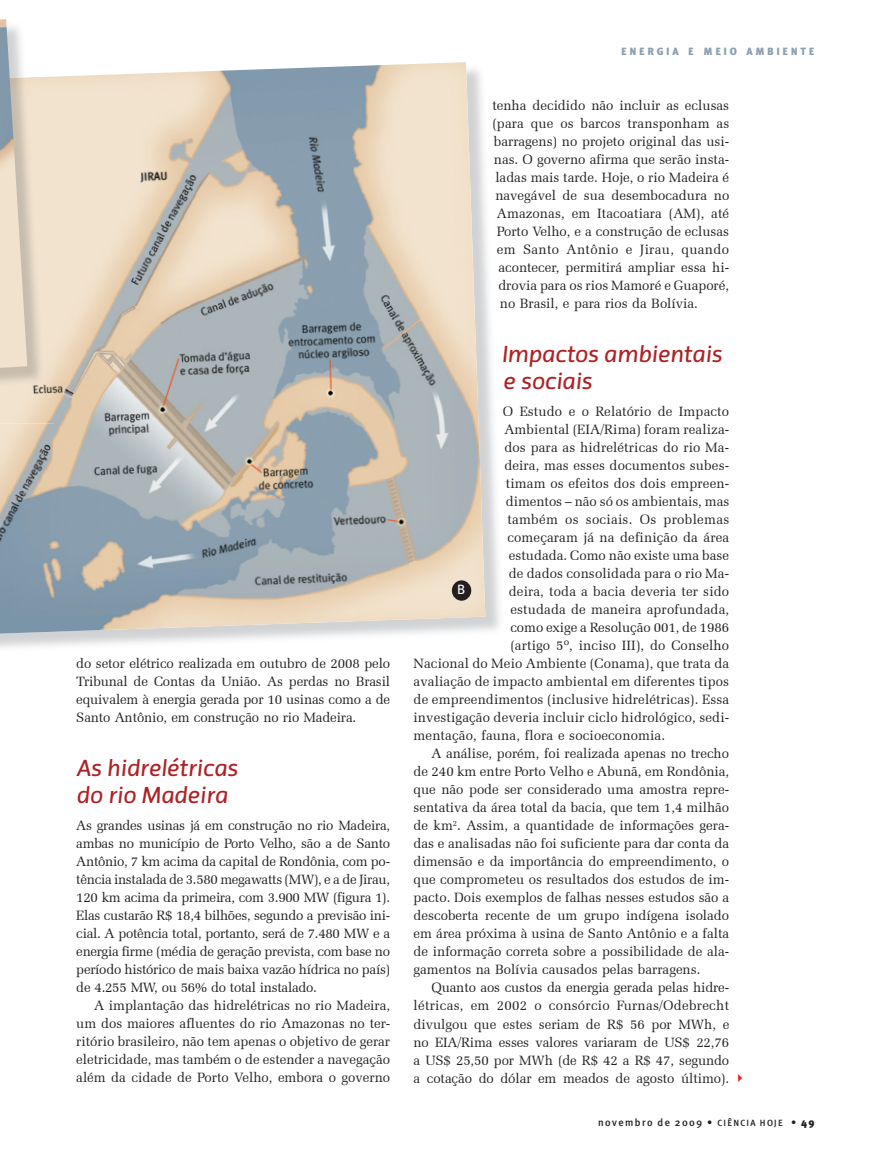
<style>
.page{position:relative;width:872px;height:1170px;background:#fff}
.page>*{position:absolute;margin:0;border:0;box-sizing:border-box;transform-origin:0 0}
.t1{font:24px/27px "Priva Two Italic Pro";letter-spacing:-.02em;color:#ae2226}
.t2{font:13.5px/18px "Zapf Elliptical 711 BT";color:#231f20;text-align:justify}
.t3{font:13.5px "Zapf Elliptical 711 BT";letter-spacing:.02em;color:#231f20}
.t4{font:13.5px "Zapf Elliptical 711 BT";letter-spacing:.025em;color:#231f20}
.t5{font:13.5px "Meta Plus";color:#fff}
.t6{font:500 10.5px "Meta Plus";letter-spacing:.135em;color:#231f20}
.t7{font:900 10.5px "Meta Plus";letter-spacing:.25em;color:#8ba0b1}
.s1{color:#ee1d23}
.s2{font-size:9px}
.s3{font-weight:900}
</style>
<div class="page">
<img style="left:0;top:62px;width:485px;height:571px">
<img style="left:27px;top:62px;width:27px;height:14px">
<img style="left:0;top:76px;width:54px;height:347px">
<img style="left:0;top:19px;width:27px;height:349px">
<div style="left:452px;top:580px;width:19px;height:20px;background:#231f20;border-radius:50%"></div>
<p class="t2" style="left:76px;top:654px;width:315px">do setor elétrico realizada em outubro de 2008 pelo Tribunal de Contas da União. As perdas no Brasil equivalem à energia gerada por 10 usinas como a de Santo Antônio, em construção no rio Madeira.</p>
<h1 class="t1" style="left:76px;top:754px;width:164px">As hidrelétricas do rio Madeira</h1>
<p class="t2" style="left:76px;top:816px;width:315px">As grandes usinas já em construção no rio Madeira, ambas no município de Porto Velho, são a de Santo Antônio, 7 km acima da capital de Rondônia, com po&shy;tência instalada de 3.580 megawatts (MW), e a de Jirau, 120 km acima da primeira, com 3.900 MW (figura 1).<br>Elas custarão R$ 18,4 bilhões, segundo a previsão ini&shy;cial. A potência total, portanto, será de 7.480 MW e a energia firme (média de geração prevista, com base no período histórico de mais baixa vazão hídrica no país) de 4.255 MW, ou 56% do total instalado.</p>
<p class="t2" style="left:76px;top:996px;width:315px;text-indent:18px">A implantação das hidrelétricas no rio Madeira, um dos maiores afluentes do rio Amazonas no ter&shy;ritório brasileiro, não tem apenas o objetivo de gerar eletricidade, mas também o de estender a navegação além da cidade de Porto Velho, embora o governo</p>
<p class="t7" style="left:621px;top:45px;width:195px">ENERGIA E MEIO AMBIENTE</p>
<p class="t2" style="left:492px;top:96px;width:238px">tenha decidido não incluir as eclusas</p>
<p class="t2" style="left:492px;top:114px;width:238px">(para que os barcos transponham as</p>
<p class="t2" style="left:494px;top:132px;width:237px">barragens) no projeto original das usi-</p>
<p class="t2" style="left:494px;top:150px;width:237px">nas. O governo afirma que serão insta-</p>
<p class="t2" style="left:495px;top:168px;width:235px">ladas mais tarde. Hoje, o rio Madei ra é</p>
<p class="t2" style="left:495px;top:186px;width:235px">navegável de sua desembocadura no</p>
<p class="t2" style="left:497px;top:204px;width:234px">Amazonas, em Itacoatiara (AM), até</p>
<p class="t2" style="left:497px;top:222px;width:234px">Porto Velho, e a construção de eclusas</p>
<p class="t4" style="left:497px;top:241px;width:234px">em Santo Antônio e Jirau, quando</p>
<p class="t2" style="left:498px;top:258px;width:232px">acontecer, permitirá ampliar essa hi-</p>
<p class="t2" style="left:498px;top:276px;width:232px">drovia para os rios Mamoré e Guaporé,</p>
<p class="t2" style="left:500px;top:294px;width:199px">no Brasil, e para rios da Bolívia.</p>
<h1 class="t1" style="left:501px;top:340px;width:223px">Impactos ambientais e sociais</h1>
<p class="t2" style="left:503px;top:402px;width:228px">O Estudo e o Relatório de Impacto</p>
<p class="t2" style="left:504px;top:420px;width:226px">Ambiental (EIA/Rima) foram realiza-</p>
<p class="t2" style="left:504px;top:438px;width:226px">dos para as hidrelétricas do rio Ma-</p>
<p class="t2" style="left:504px;top:456px;width:226px">deira, mas esses documentos subes-</p>
<p class="t2" style="left:506px;top:474px;width:225px">timam os efeitos dos dois empreen-</p>
<p class="t2" style="left:506px;top:492px;width:225px">dimentos – não só os ambientais, mas</p>
<p class="t3" style="left:507px;top:511px;width:223px">também os sociais. Os problemas</p>
<p class="t2" style="left:507px;top:528px;width:223px">começaram já na definição da área</p>
<p class="t2" style="left:509px;top:546px;width:222px">estudada. Como não existe uma base</p>
<p class="t2" style="left:509px;top:564px;width:222px">de dados consolidada para o rio Ma-</p>
<p class="t2" style="left:509px;top:582px;width:222px">deira, toda a bacia deveria ter sido</p>
<p class="t2" style="left:510px;top:600px;width:220px">estudada de maneira aprofundada,</p>
<p class="t2" style="left:510px;top:618px;width:220px">como exige a Resolução 001, de 1986</p>
<p class="t2" style="left:510px;top:636px;width:220px">(artigo 5º, inciso III), do Conselho</p>
<p class="t2" style="left:413px;top:654px;width:317px">Nacional do Meio Ambiente (Conama), que trata da</p>
<p class="t2" style="left:413px;top:672px;width:317px">avaliação de impacto ambiental em diferentes tipos</p>
<p class="t2" style="left:413px;top:690px;width:317px">de empreendimentos (inclusive hidrelétricas). Essa</p>
<p class="t2" style="left:413px;top:708px;width:317px">investigação deveria incluir ciclo hidrológico, sedi-</p>
<p class="t2" style="left:413px;top:726px;width:253px">mentação, fauna, flora e socioeconomia.</p>
<p class="t2" style="left:431px;top:744px;width:299px">A análise, porém, foi realizada apenas no trecho</p>
<p class="t2" style="left:413px;top:762px;width:317px">de 240 km entre Porto Velho e Abunã, em Rondônia,</p>
<p class="t2" style="left:413px;top:780px;width:317px">que não pode ser considerado uma amostra repre-</p>
<p class="t2" style="left:413px;top:798px;width:317px">sentativa da área total da bacia, que tem 1,4 milhão</p>
<p class="t2" style="left:413px;top:816px;width:317px">de km<sup>2</sup>. Assim, a quantidade de informações gera -</p>
<p class="t2" style="left:413px;top:834px;width:317px">das e analisadas não foi suficiente para dar conta da</p>
<p class="t2" style="left:413px;top:852px;width:317px">dimensão e da importância do empreendimento, o</p>
<p class="t2" style="left:413px;top:870px;width:317px">que comprometeu os resultados dos estudos de im-</p>
<p class="t2" style="left:413px;top:888px;width:317px">pacto. Dois exemplos de falhas nesses estudos são a</p>
<p class="t2" style="left:413px;top:906px;width:317px">descoberta recente de um grupo indígena isolado</p>
<p class="t2" style="left:413px;top:924px;width:317px">em área próxima à usina de Santo Antônio e a falta</p>
<p class="t2" style="left:413px;top:942px;width:317px">de informação correta sobre a possibilidade de ala-</p>
<p class="t2" style="left:413px;top:960px;width:288px">gamentos na Bolívia causados pelas barragens.</p>
<p class="t2" style="left:431px;top:978px;width:299px">Quanto aos custos da energia gerada pelas hidre-</p>
<p class="t3" style="left:413px;top:997px;width:317px">létricas, em 2002 o consórcio Furnas/Odebrecht</p>
<p class="t2" style="left:413px;top:1014px;width:317px">divulgou que estes seriam de R$ 56 por MWh, e</p>
<p class="t2" style="left:413px;top:1032px;width:317px">no EIA/Rima esses valores variaram de US$ 22,76</p>
<p class="t2" style="left:413px;top:1050px;width:317px">a US$ 25,50 por MWh (de R$ 42 a R$ 47, segundo</p>
<p class="t5" style="left:457px;top:581px;width:10px">B</p>
<p class="t2" style="left:413px;top:1068px;width:334px">a cotação do dólar em meados de agosto último). <span class="s1">✔</span></p>
<p class="t6" style="left:598px;top:1115px;width:218px">novembro de 2009 • <span class="s2">CiênCia Hoje</span> • <span class="s3">49</span></p>
</div>
